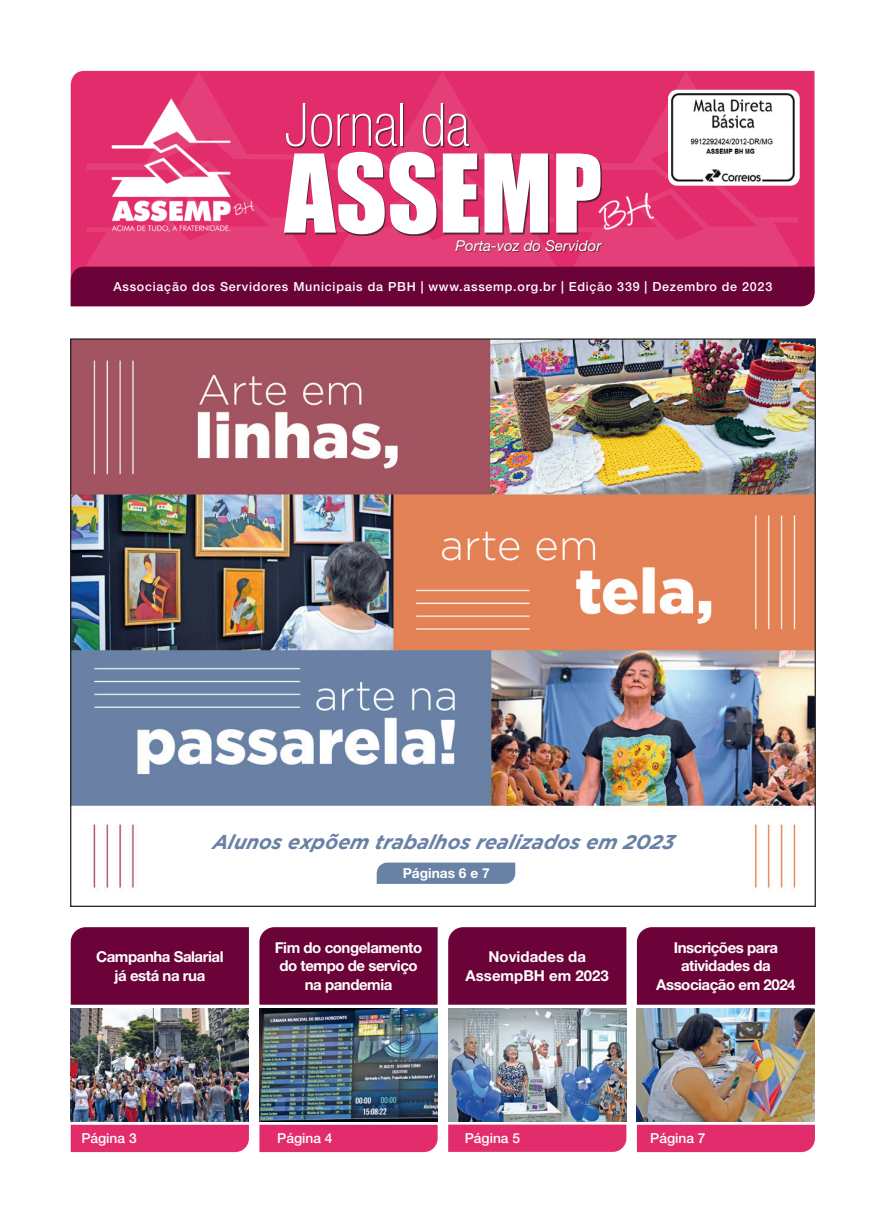
<style>
.page{position:relative;width:886px;height:1223px;background:#fff}
.page>*{position:absolute;margin:0;border:0;box-sizing:border-box;transform-origin:0 0}
.t1{font:100px "Impact";color:#fff}
.t2{font:100 condensed 60px "Helvetica Neue LT Std";color:#fff}
.t3{font:italic 700 20px "Gotham";color:#6981a5}
.subtitulo_materia{font:700 15px/18.5px "Helvetica Neue LT Std";letter-spacing:-.03em;color:#fff;text-align:center}
.subtitulo_materia-2{font:700 15px/18.5px "Helvetica Neue LT Std";color:#fff;text-align:center}
.t4{font:italic 15px "Helvetica Neue LT Std";color:#fff}
.subtitulo_materia-3{font:500 13.75px "Helvetica Neue LT Std";color:#fff}
.subtitulo_materia-4{font:700 13.75px "Helvetica Neue LT Std";color:#fff}
.t5{font:500 12.5px "Helvetica Neue LT Std";letter-spacing:.06em;color:#fff}
</style>
<div class="page">
<img style="left:72px;top:340px;width:742px;height:548px">
<div style="left:71px;top:927px;width:178px;height:77px;background:#6b0339"></div>
<div style="left:71px;top:1124px;width:178px;height:28px;background:#e22c6b"></div>
<img style="left:71px;top:1008px;width:178px;height:113px">
<img style="left:259px;top:1008px;width:179px;height:113px">
<div style="left:259px;top:927px;width:179px;height:77px;background:#6b0339"></div>
<div style="left:259px;top:1124px;width:179px;height:28px;background:#e22c6b"></div>
<div style="left:637px;top:927px;width:178px;height:77px;background:#6b0339"></div>
<div style="left:637px;top:1124px;width:178px;height:28px;background:#e22c6b"></div>
<div style="left:448px;top:927px;width:178px;height:77px;background:#6b0339"></div>
<div style="left:448px;top:1124px;width:178px;height:27px;background:#e22c6b"></div>
<img style="left:448px;top:1008px;width:178px;height:113px">
<div style="left:71px;top:71px;width:743px;height:196px;background:#e22c6b"></div>
<div style="left:71px;top:267px;width:743px;height:39px;background:#6b0339"></div>
<svg style="left:86px;top:71px;width:226px;height:196px;background:#e2336f"></svg>
<svg style="left:330px;top:71px;width:226px;height:196px;background:#e1326f"></svg>
<svg style="left:573px;top:71px;width:227px;height:196px;background:#e2326f"></svg>
<div style="left:287px;top:104px;width:183px;height:43px;background:#231f20;opacity:.75"></div>
<div style="left:285px;top:153px;width:317px;height:82px;background:#231f20;opacity:.75"></div>
<div style="left:456px;top:240px;width:147px;height:11px;background:#231f20;opacity:.75"></div>
<img style="left:100px;top:87px;width:166px;height:157px">
<div style="left:668px;top:90px;width:132px;height:96px;background:linear-gradient(to right,#fffdfd,#fff);border-radius:9px"></div>
<img style="left:672px;top:94px;width:124px;height:88px">
<img style="left:637px;top:1008px;width:178px;height:113px">
<div style="left:377px;top:862px;width:138px;height:21px;background:#6981a5"></div>
<img style="left:592px;top:186px;width:71px;height:52px">
<p class="t2" style="left:284px;top:91px;width:186px">Jornal da</p>
<p class="t1" style="left:284px;top:116px;width:319px">ASSEMP</p>
<p class="t4" style="left:455px;top:236px;width:148px">Porta-voz do Servidor</p>
<p class="t5" style="left:113px;top:279px;width:660px">Associação dos Servidores Municipais da PBH | www.assemp.org.br | Edição 339 | Dezembro de 2023</p>
<h3 class="t3" style="left:212px;top:830px;width:463px">A lunos exp õem trabalhos realizados em 2023</h3>
<p class="subtitulo_materia-4" style="left:403px;top:864px;width:89px">Páginas 6 e 7</p>
<p class="subtitulo_materia" style="left:96px;top:947px;width:129px">Campanha Salarial já está na rua</p>
<p class="subtitulo_materia" style="left:275px;top:937px;width:149px">Fim do congelamento do tempo de serviço na pandemia</p>
<p class="subtitulo_materia-2" style="left:466px;top:947px;width:145px">Novidades da<br>AssempBH em 2023</p>
<p class="subtitulo_materia" style="left:656px;top:937px;width:141px">Inscrições para atividades da<br>Associação em 2024</p>
<p class="subtitulo_materia-3" style="left:81px;top:1130px;width:57px">Página 3</p>
<p class="subtitulo_materia-3" style="left:277px;top:1130px;width:57px">Página 4</p>
<p class="subtitulo_materia-3" style="left:650px;top:1130px;width:57px">Página 7</p>
<p class="subtitulo_materia-3" style="left:465px;top:1130px;width:57px">Página 5</p>
</div>
